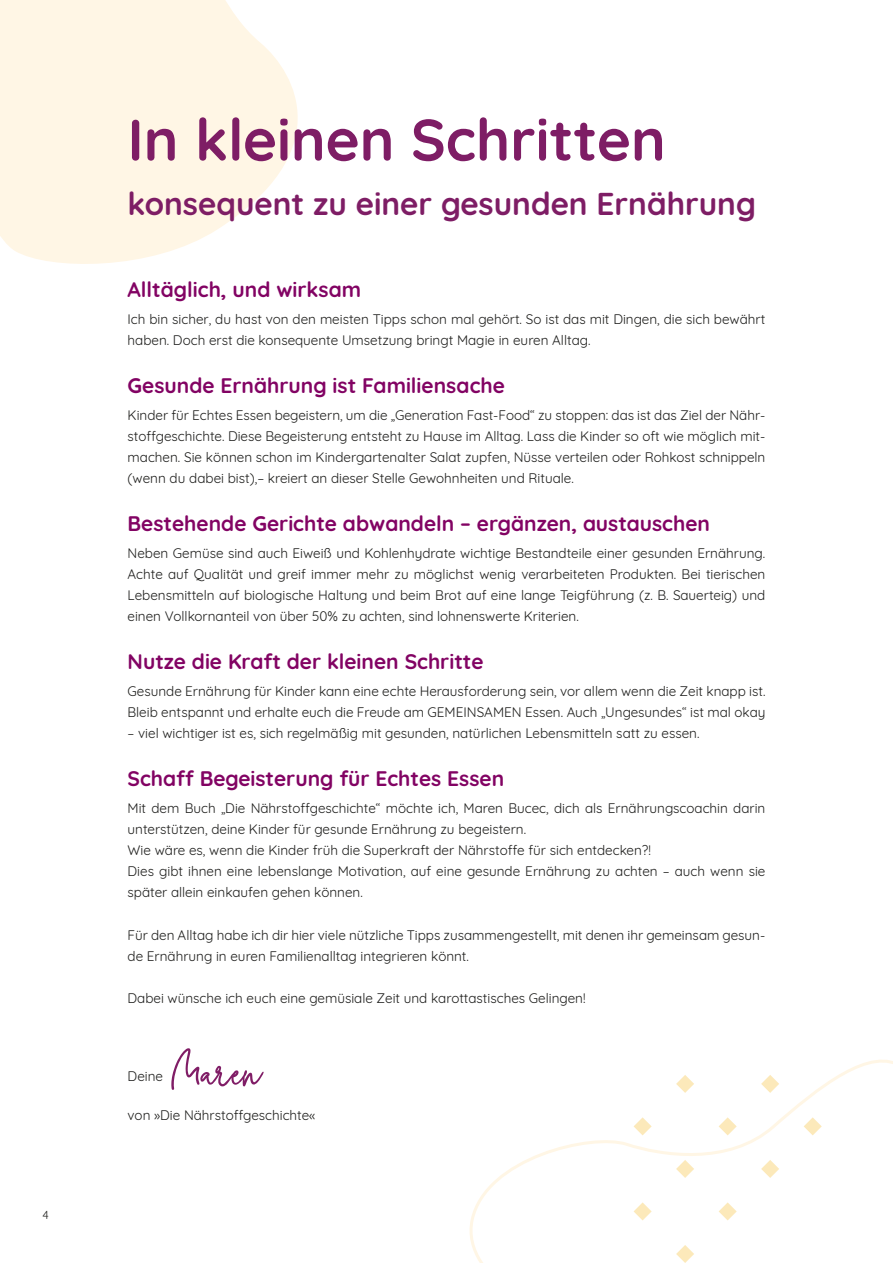
<style>
.page{position:relative;width:893px;height:1263px;background:#fff}
.page>*{position:absolute;margin:0;border:0;box-sizing:border-box;transform-origin:0 0}
.t1{font:700 58.5px "Quicksand";color:#7e1d65}
.t2{font:700 31.5px "Quicksand";color:#7e1d65}
.t3{font:700 21px "Quicksand";color:#820363}
.t4{font:13.5px/21px "Quicksand";color:#1d1d1b}
.t5{font:11.4px "Quicksand";color:#1d1d1b}
</style>
<div class="page">
<svg style="left:171px;top:1048px;width:93px;height:42px"></svg>
<svg style="left:469px;top:1060px;width:424px;height:203px"></svg>
<svg style="left:676px;top:1075px;width:18px;height:18px"></svg>
<svg style="left:761px;top:1075px;width:18px;height:18px"></svg>
<svg style="left:634px;top:1117px;width:18px;height:18px"></svg>
<svg style="left:719px;top:1117px;width:18px;height:18px"></svg>
<svg style="left:804px;top:1117px;width:18px;height:18px"></svg>
<svg style="left:676px;top:1160px;width:18px;height:18px"></svg>
<svg style="left:761px;top:1160px;width:18px;height:18px"></svg>
<svg style="left:634px;top:1202px;width:18px;height:18px"></svg>
<svg style="left:719px;top:1202px;width:18px;height:18px"></svg>
<svg style="left:676px;top:1245px;width:18px;height:18px"></svg>
<svg style="left:0;top:0;width:298px;height:264px;background:#fff7e8"></svg>
<p class="t5" style="left:43px;top:1209px;width:8px">4</p>
<h1 class="t1" style="left:128px;top:92px;width:540px">In kleinen Schritten</h1>
<h2 class="t2" style="left:128px;top:177px;width:630px">konsequent zu einer gesunden Ernährung</h2>
<h3 class="t3" style="left:128px;top:273px;width:235px">Alltäglich, und wirksam</h3>
<p class="t4" style="left:128px;top:309px;width:639px">Ich bin sicher, du hast von den meisten Tipps schon mal gehört. So ist das mit Dingen, die sich bewährt haben. Doch erst die konsequente Umsetzung bringt Magie in euren Alltag.</p>
<h3 class="t3" style="left:128px;top:369px;width:379px">Gesunde Ernährung ist Familiensache</h3>
<p class="t4" style="left:128px;top:405px;width:639px;text-align:justify">Kinder für Echtes Essen begeistern, um die „Generation Fast-Food“ zu stoppen: das ist das Ziel der Nähr&shy;stoffgeschichte. Diese Begeisterung entsteht zu Hause im Alltag. Lass die Kinder so oft wie möglich mit&shy;machen. Sie können schon im Kindergartenalter Salat zupfen, Nüsse verteilen oder Rohkost schnippeln (wenn du dabei bist),– kreiert an dieser Stelle Gewohnheiten und Rituale.</p>
<h3 class="t3" style="left:128px;top:507px;width:584px">Bestehende Gerichte abwandeln – ergänzen, austauschen</h3>
<p class="t4" style="left:128px;top:543px;width:639px;text-align:justify">Neben Gemüse sind auch Eiweiß und Kohlenhydrate wichtige Bestandteile einer gesunden Ernährung.<br>Achte auf Qualität und greif immer mehr zu möglichst wenig verarbeiteten Produkten. Bei tierischen Lebensmitteln auf biologische Haltung und beim Brot auf eine lange Teigführung (z. B. Sauerteig) und einen Vollkornanteil von über 50% zu achten, sind lohnenswerte Kriterien.</p>
<h3 class="t3" style="left:128px;top:645px;width:358px">Nutze die Kraft der kleinen Schritte</h3>
<p class="t4" style="left:128px;top:681px;width:639px">Gesunde Ernährung für Kinder kann eine echte Herausforderung sein, vor allem wenn die Zeit knapp ist.<br>Bleib entspannt und erhalte euch die Freude am GEMEINSAMEN Essen. Auch „Ungesundes“ ist mal okay</p>
<p class="t4" style="left:128px;top:723px;width:573px">– viel wichtiger ist es, sich regelmäßig mit gesunden, natürlichen Lebensmitteln satt zu essen.</p>
<h3 class="t3" style="left:128px;top:762px;width:378px">Schaff Begeisterung für Echtes Essen</h3>
<p class="t4" style="left:128px;top:797px;width:639px">Mit dem Buch „Die Nährstoffgeschichte“ möchte ich, Maren Bucec, dich als Ernährungscoachin darin unterstützen, deine Kinder für gesunde Ernährung zu begeistern.<br>Wie wäre es, wenn die Kinder früh die Superkraft der Nährstoffe für sich entdecken?!<br>Dies gibt ihnen eine lebenslange Motivation, auf eine gesunde Ernährung zu achten – auch wenn sie später allein einkaufen gehen können.</p>
<p class="t4" style="left:128px;top:924px;width:639px">Für den Alltag habe ich dir hier viele nützliche Tipps zusammengestellt, mit denen ihr gemeinsam gesun&shy;de Ernährung in euren Familienalltag integrieren könnt.</p>
<p class="t4" style="left:128px;top:986px;width:459px">Dabei wünsche ich euch eine gemüsiale Zeit und karottastisches Gelingen!</p>
<p class="t4" style="left:128px;top:1065px;width:37px">Deine</p>
<p class="t4" style="left:128px;top:1103px;width:189px">von »Die Nährstoffgeschichte«</p>
</div>
